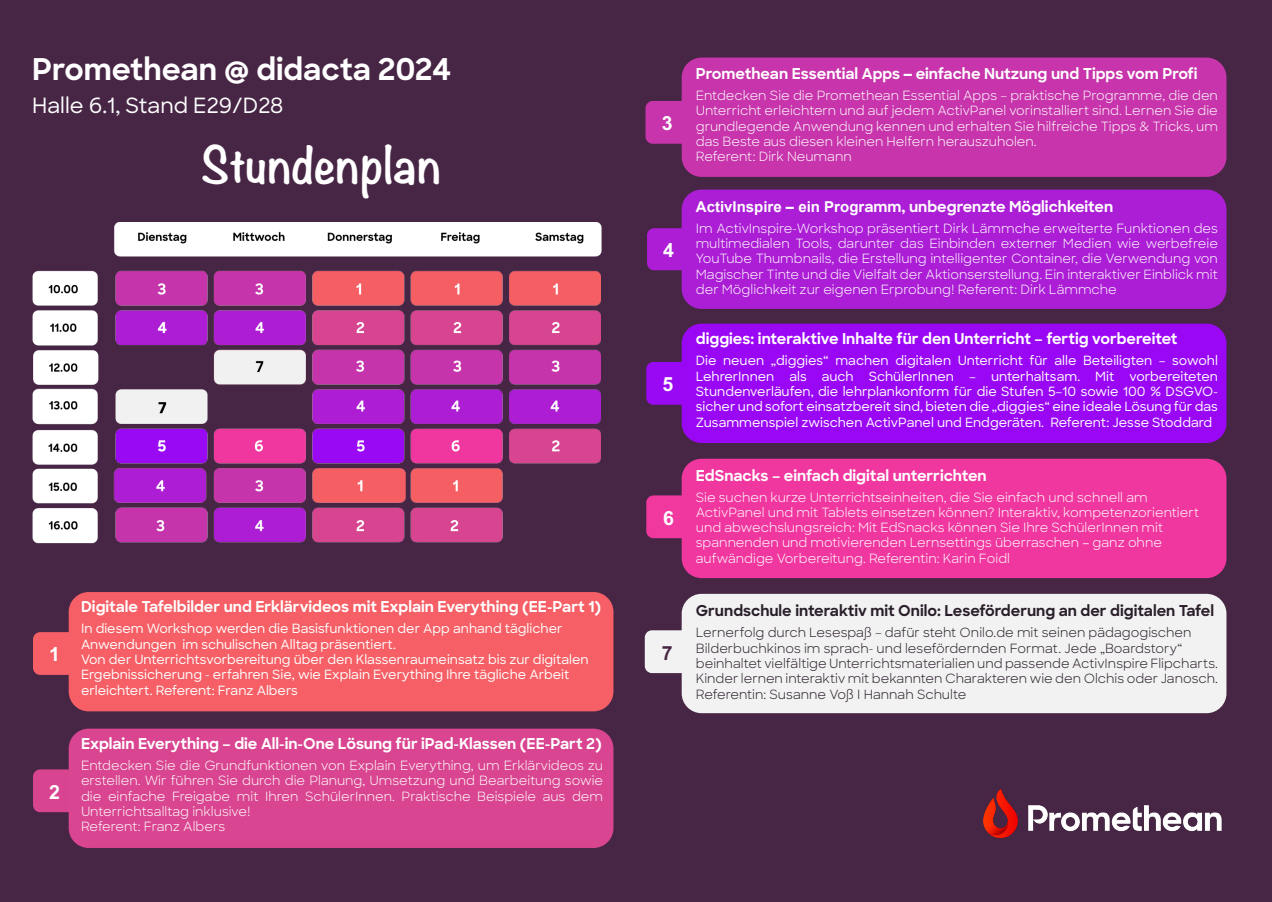
<style>
.page{position:relative;width:1272px;height:902px;background:#fff}
.page>*{position:absolute;margin:0;border:0;box-sizing:border-box;transform-origin:0 0}
.t1{font:700 45px "Noteworthy";color:#fff}
.t2{font:700 30px "Sharp Sans";color:#fff}
.t3{font:500 21px "Sharp Sans";color:#fff}
.t4{font:700 19.5px "Arial";color:#fff}
.t5{font:700 19.5px "Arial";color:#472645}
.t6{font:700 15px "Sharp Sans";color:#fff}
.t7{font:700 15px "Sharp Sans";color:#291e2a}
.t8{font:12.75px/15.3px "Sharp Sans";color:#fff;text-align:justify}
.t9{font:500 12.75px/15.3px "Sharp Sans";color:#fff}
.t10{font:12.75px/15.3px "Sharp Sans";color:#291e2a;text-align:justify}
.s1{font-family:"Arial"}
.s2{font-weight:500}
</style>
<div class="page">
<div style="left:0;top:0;width:1271px;height:901px;background:#472645"></div>
<div style="left:33px;top:632px;width:43px;height:42px;background:#f55f65;border-radius:7px"></div>
<div style="left:645px;top:101px;width:43px;height:43px;background:#c734ab;border-radius:7px"></div>
<div style="left:647px;top:228px;width:42px;height:42px;background:#ad1dd5;border-radius:7px"></div>
<div style="left:646px;top:362px;width:43px;height:42px;background:#9a09f3;border-radius:7px"></div>
<div style="left:646px;top:495px;width:45px;height:43px;background:#f0389f;border-radius:7px"></div>
<div style="left:644px;top:630px;width:45px;height:43px;background:#f2f2f2;border-radius:7px"></div>
<div style="left:33px;top:769px;width:43px;height:43px;background:#d84490;border-radius:7px"></div>
<div style="left:69px;top:592px;width:544px;height:119px;background:#f55f65;border-radius:20px"></div>
<div style="left:69px;top:728px;width:544px;height:119px;background:#d94590;border-radius:20px"></div>
<div style="left:681px;top:58px;width:545px;height:119px;background:#c734ab;border-radius:20px"></div>
<div style="left:681px;top:189px;width:545px;height:120px;background:#ac1ed5;border-radius:20px"></div>
<div style="left:681px;top:323px;width:545px;height:120px;background:#9a07f4;border-radius:20px"></div>
<div style="left:681px;top:458px;width:545px;height:120px;background:#f0379f;border-radius:20px"></div>
<div style="left:681px;top:593px;width:545px;height:120px;background:#f2f2f2;border-radius:20px"></div>
<img style="left:982px;top:788px;width:239px;height:50px">
<img style="left:32px;top:222px;width:569px;height:322px">
<div style="left:114px;top:349px;width:95px;height:38px;background:#472645"></div>
<div style="left:213px;top:387px;width:94px;height:37px;background:#472645"></div>
<p class="t2" style="left:32px;top:47px;width:420px">Promethean @ didacta 2024</p>
<p class="t3" style="left:32px;top:89px;width:253px">Halle 6.1, Stand E29/D28</p>
<p class="t1" style="left:201px;top:125px;width:242px">Stundenplan</p>
<p class="t4" style="left:49px;top:640px;width:12px">1</p>
<p class="t4" style="left:49px;top:778px;width:12px">2</p>
<p class="t6" style="left:81px;top:596px;width:521px">Digitale Tafelbilder und Erklärvideos mit Explain Everything (EE-Part 1)</p>
<p class="t9" style="left:81px;top:620px;width:483px">In diesem Workshop werden die Basisfunktionen der App anhand täglicher<br>Anwendungen im schulischen Alltag präsentiert.</p>
<p class="t9" style="left:81px;top:651px;width:509px">Von der Unterrichtsvorbereitung über den Klassenraumeinsatz bis zur digitalen<br>Ergebnissicherung - erfahren Sie, wie Explain Everything Ihre tägliche Arbeit erleichtert. Referent: Franz Albers</p>
<p class="t6" style="left:81px;top:732px;width:522px">Explain Everything – die All-in-One Lösung für iPad-Klassen (EE-Part 2)</p>
<p class="t8" style="left:81px;top:757px;width:523px">Entdecken Sie die Grundfunktionen von Explain Everything, um Erklärvideos zu erstellen. Wir führen Sie durch die Planung, Umsetzung und Bearbeitung sowie die einfache Freigabe mit Ihren SchülerInnen. Praktische Beispiele aus dem Unterrichtsalltag inklusive!</p>
<p class="t8" style="left:81px;top:818px;width:146px">Referent: Franz Albers</p>
<p class="t4" style="left:661px;top:110px;width:12px">3</p>
<p class="t4" style="left:663px;top:236px;width:12px">4</p>
<p class="t4" style="left:662px;top:370px;width:12px">5</p>
<p class="t4" style="left:663px;top:504px;width:12px">6</p>
<p class="t5" style="left:661px;top:639px;width:12px">7</p>
<p class="t6" style="left:696px;top:62px;width:503px">Promethean Essential Apps <span class="s1">–</span> einfache Nutzung und Tipps vom Profi</p>
<p class="t8" style="left:696px;top:87px;width:523px">Entdecken Sie die Promethean Essential Apps – praktische Programme, die den Unterricht erleichtern und auf jedem ActivPanel vorinstalliert sind. Lernen Sie die grundlegende Anwendung kennen und erhalten Sie hilfreiche Tipps &amp; Tricks, um das Beste aus diesen kleinen Helfern herauszuholen.</p>
<p class="t8" style="left:696px;top:148px;width:157px">Referent: Dirk Neumann</p>
<p class="t6" style="left:696px;top:195px;width:419px"><span class="s1">ActivInspire – ein Progr</span>amm, unbegrenzte Möglichkeiten</p>
<p class="t8" style="left:696px;top:220px;width:523px">Im ActivInspire-Workshop präsentiert Dirk Lämmche erweiterte Funktionen des multimedialen Tools, darunter das Einbinden externer Medien wie werbefreie YouTube Thumbnails, die Erstellung intelligenter Container, die Verwendung von Magischer Tinte und die Vielfalt der Aktionserstellung. Ein interaktiver Einblick mit der Möglichkeit zur eigenen Erprobung! Referent: Dirk Lämmche</p>
<p class="t6" style="left:696px;top:328px;width:483px">diggies: interaktive Inhalte für den Unterricht – fertig vorbereitet</p>
<p class="t9" style="left:696px;top:352px;width:523px;text-align:justify">Die neuen „diggies“ machen digitalen Unterricht für alle Beteiligten – sowohl LehrerInnen als auch SchülerInnen – unterhaltsam. Mit vorbereiteten Stundenverläufen, die lehrplankonform für die Stufen 5–10 sowie 100 % DSGVO&shy;sicher und sofort einsatzbereit sind, bieten die „diggies“ eine ideale Lösung für das Zusammenspiel zwischen ActivPanel und Endgeräten. Referent: Jesse Stoddard</p>
<p class="t6" style="left:696px;top:464px;width:292px">EdSnacks – einfach digital unterrichten</p>
<p class="t8" style="left:696px;top:488px;width:504px;text-align:left">Sie suchen kurze Unterrichtseinheiten, die Sie einfach und schnell am ActivPanel und mit Tablets einsetzen können? Interaktiv, kompetenzorientiert und abwechslungsreich: Mit EdSnacks können Sie Ihre SchülerInnen mit spannenden und motivierenden Lernsettings überraschen <span class="s2">–</span> ganz ohne aufwändige Vorbereitung. Referentin: Karin Foidl</p>
<p class="t7" style="left:696px;top:599px;width:519px">Grundschule interaktiv mit Onilo: Leseförderung an der digitalen Tafel</p>
<p class="t10" style="left:696px;top:624px;width:497px">Lernerfolg durch Lesespaß – dafür steht Onilo.de mit seinen pädagogischen</p>
<p class="t10" style="left:696px;top:639px;width:488px">Bilderbuchkinos im sprach- und lesefördernden Format. Jede „Boardstory“</p>
<p class="t10" style="left:696px;top:655px;width:523px">beinhaltet vielfältige Unterrichtsmaterialien und passende ActivInspire Flipcharts.<br>Kinder lernen interaktiv mit bekannten Charakteren wie den Olchis oder Janosch.<br>Referentin: Susanne Voß I Hannah Schulte</p>
</div>
